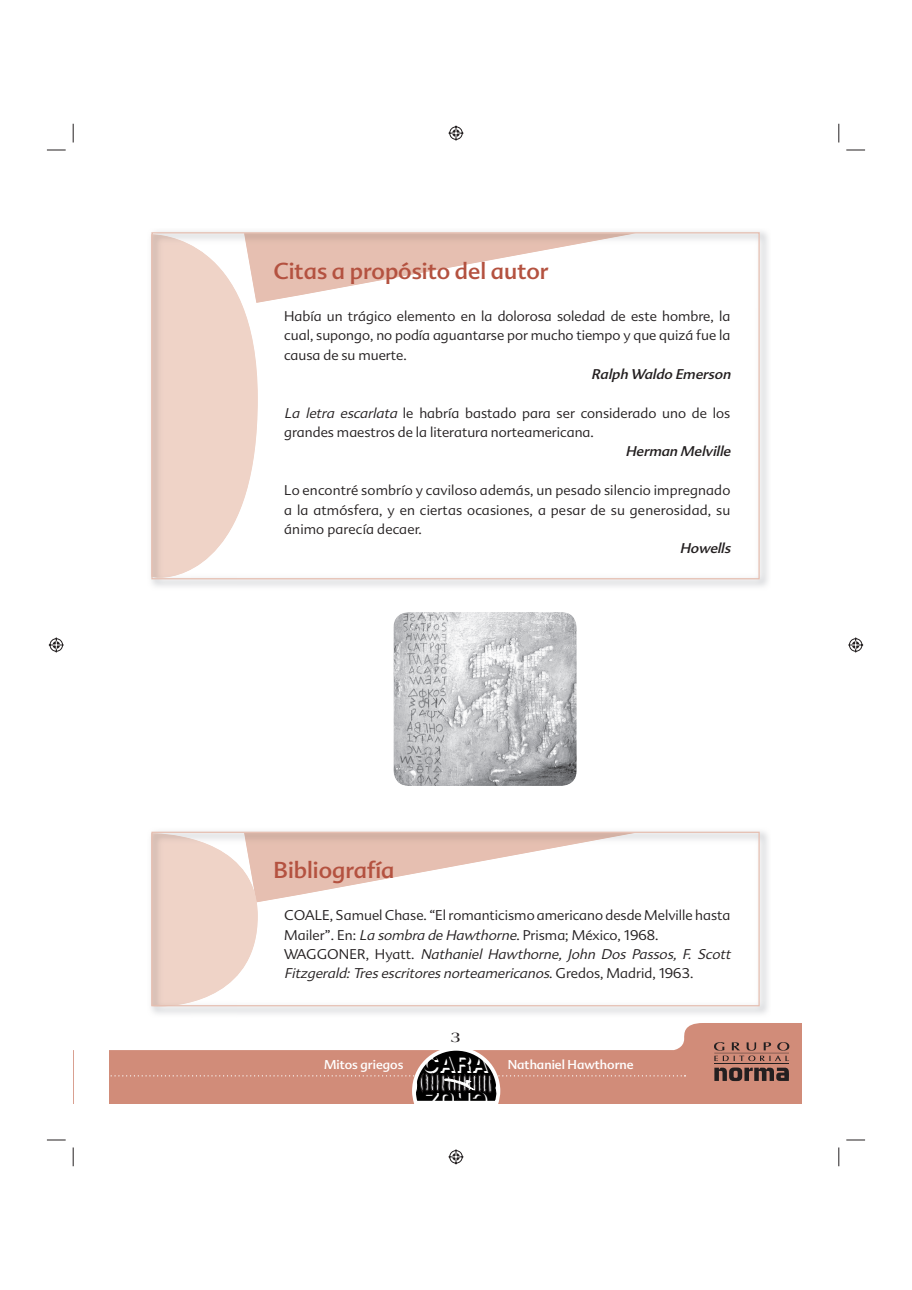
<style>
.page{position:relative;width:912px;height:1290px;background:#fff}
.page>*{position:absolute;margin:0;border:0;box-sizing:border-box;transform-origin:0 0}
.t1{font:700 22.62px "Helvetica";color:#fff}
.t2{font:22.5px "Advert";color:#b45240}
.t3{font:700 15px "Americana Std";color:#231f20}
.t4{font:300 13.75px/19.4px "Advert";color:#231f20;text-align:justify}
.t5{font:italic 13.75px "Advert";color:#231f20}
.t6{font:12.5px "Advert";color:#fff}
.s1{font-style:italic}
</style>
<div class="page">
<svg style="left:73px;top:1023px;width:729px;height:81px"></svg>
<div style="left:74px;top:132px;width:35px;height:1008px;background:#fff"></div>
<hr style="left:714px;top:1063px;width:74px;height:1px;background:#231f20">
<svg style="left:714px;top:1068px;width:74px;height:13px"></svg>
<svg style="left:713px;top:1042px;width:76px;height:19px"></svg>
<svg style="left:109px;top:1045px;width:576px;height:59px;background:#c48d7e"></svg>
<img style="left:156px;top:231px;width:612px;height:77px">
<img style="left:237px;top:308px;width:531px;height:279px">
<img style="left:258px;top:234px;width:377px;height:69px">
<img style="left:153px;top:234px;width:105px;height:343px">
<img style="left:151px;top:831px;width:617px;height:34px">
<img style="left:237px;top:865px;width:531px;height:149px">
<img style="left:258px;top:834px;width:377px;height:68px">
<img style="left:153px;top:834px;width:105px;height:170px">
<div style="left:151px;top:832px;width:608px;height:174px;border:1px solid #e6bfb1"></div>
<img style="left:393px;top:612px;width:183px;height:174px;border-radius:15px">
<svg style="left:47px;top:149px;width:19px;height:2px"></svg>
<svg style="left:846px;top:149px;width:18px;height:2px"></svg>
<svg style="left:47px;top:1139px;width:19px;height:2px"></svg>
<svg style="left:846px;top:1139px;width:18px;height:2px"></svg>
<svg style="left:72px;top:124px;width:2px;height:18px"></svg>
<svg style="left:72px;top:1148px;width:2px;height:18px"></svg>
<svg style="left:838px;top:124px;width:1px;height:18px"></svg>
<svg style="left:838px;top:1148px;width:1px;height:18px"></svg>
<svg style="left:448px;top:125px;width:16px;height:16px"></svg>
<svg style="left:448px;top:1149px;width:16px;height:16px"></svg>
<svg style="left:48px;top:637px;width:16px;height:16px"></svg>
<svg style="left:848px;top:637px;width:16px;height:16px"></svg>
<h2 class="t2" style="left:273px;top:262px;width:276px">Citas a propósito del autor</h2>
<p class="t4" style="left:284px;top:308px;width:447px">Había un trágico elemento en la dolorosa soledad de este hombre, la cual, supongo, no podía aguantarse por mucho tiempo y que quizá fue la causa de su muerte.</p>
<p class="t5" style="left:591px;top:369px;width:144px">Ralph Waldo Emerson</p>
<p class="t4" style="left:284px;top:405px;width:447px"><span class="s1">La letra escarlata</span> le habría bastado para ser considerado uno de los grandes maestros de la literatura norteamericana.</p>
<p class="t5" style="left:625px;top:446px;width:109px">Herman Melville</p>
<p class="t4" style="left:284px;top:482px;width:447px">Lo encontré sombrío y caviloso además, un pesado silencio impregnado a la atmósfera, y en ciertas ocasiones, a pesar de su generosidad, su ánimo parecía decaer.</p>
<p class="t5" style="left:679px;top:543px;width:55px">Howells</p>
<h2 class="t2" style="left:273px;top:862px;width:122px">Bibliografía</h2>
<p class="t4" style="left:284px;top:907px;width:450px;text-align:left">COALE, Samuel Chase. “El romanticismo americano desde Melville hasta Mailer”. En: <span class="s1">La sombra de Hawthorne</span>. Prisma; México, 1968.<br>WA G G O N E R , H y a t t . <span class="s1">Nathaniel Hawthorne, John Dos Passos, F. Scott Fitzgerald:Tres escritores norteamericanos</span>. G re d o s , M a d r i d , 1 9 6 3 .</p>
<p class="t3" style="left:450px;top:1032px;width:11px">3</p>
<h1 class="t1" style="left:423px;top:1055px;width:67px">CARA</h1>
<p class="t6" style="left:324px;top:1060px;width:81px">Mitos griegos</p>
<p class="t6" style="left:507px;top:1060px;width:127px">Nathaniel Hawthorne</p>
<h1 class="t1" style="left:488px;top:1111px;width:64px;rotate:-180deg">CRUZ</h1>
</div>
